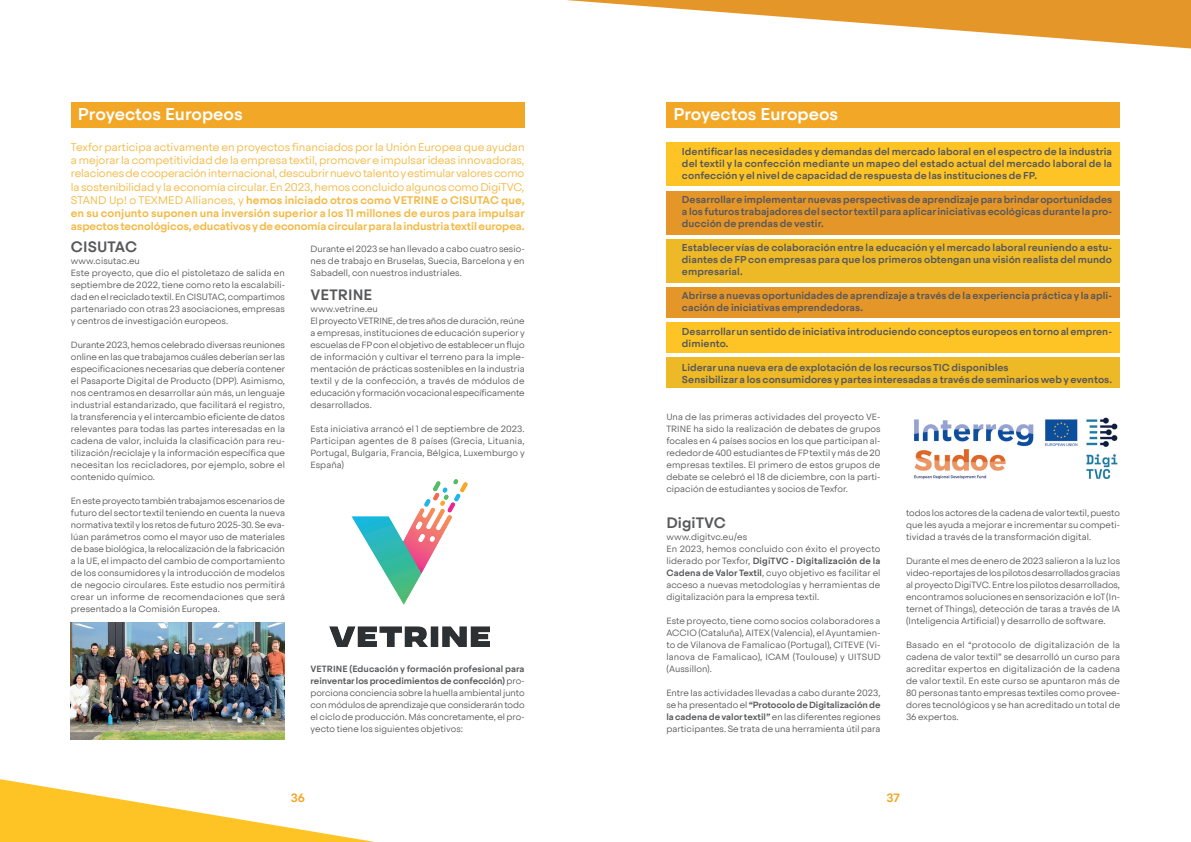
<style>
.page{position:relative;width:1191px;height:842px;background:#fff}
.page>*{position:absolute;margin:0;border:0;box-sizing:border-box;transform-origin:0 0}
.t1{font:500 17px "Steradian";letter-spacing:-.005em;color:#fff}
.t2{font:500 15px "Steradian";letter-spacing:.005em;color:#57585a}
.t3{font:500 12px "Steradian";color:#f3a727}
.t4{font:300 11px/13.2px "Steradian";letter-spacing:-.005em;color:#f4b841;text-align:justify}
.t5{font:500 10px/12px "Steradian";letter-spacing:.005em;color:#57585a;text-align:justify}
.t6{font:300 9px/12px "Steradian";letter-spacing:.01em;color:#57585a;text-align:justify}
.s1{font-weight:500}
</style>
<div class="page">
<img style="left:71px;top:622px;width:214px;height:118px">
<img style="left:330px;top:480px;width:159px;height:167px">
<div style="left:666px;top:142px;width:454px;height:44px;background:#fec426"></div>
<div style="left:666px;top:190px;width:454px;height:44px;background:#e59629"></div>
<div style="left:666px;top:239px;width:454px;height:44px;background:#edb927"></div>
<div style="left:666px;top:287px;width:454px;height:31px;background:#e59629"></div>
<div style="left:666px;top:322px;width:454px;height:31px;background:#fec426"></div>
<div style="left:666px;top:357px;width:454px;height:31px;background:#edb927"></div>
<img style="left:914px;top:417px;width:204px;height:62px">
<div style="left:71px;top:102px;width:453px;height:25px;background:#f3a727"></div>
<div style="left:666px;top:102px;width:454px;height:25px;background:#f3a727"></div>
<svg style="left:566px;top:0;width:625px;height:49px"></svg>
<svg style="left:0;top:779px;width:375px;height:63px"></svg>
<h1 class="t1" style="left:78px;top:104px;width:166px">Proyectos Europeos</h1>
<h1 class="t1" style="left:673px;top:104px;width:166px">Proyectos Europeos</h1>
<p class="t4" style="left:71px;top:140px;width:455px">Texfor participa activamente en proyectos financiados por la Unión Europea que ayudan a mejorar la competitividad de la empresa textil, promover e impulsar ideas innovadoras, relaciones de cooperación internacional, descubrir nuevo talento y estimular valores como la sostenibilidad y la economía circular. En 2023, hemos concluido algunos como DigiTVC, STAND Up! o TEXMED Alliances, y <span class="s1">hemos iniciado otros como VETRINE o CISUTAC que, en su conjunto suponen una inversión superior a los 11 millones de euros para impulsar aspectos tecnológicos, educativos y de economía circular para la industria textil europea.</span></p>
<p class="t5" style="left:682px;top:146px;width:432px">Identificar las necesidades y demandas del mercado laboral en el espectro de la industria del textil y la confección mediante un mapeo del estado actual del mercado laboral de la confección y el nivel de capacidad de respuesta de las instituciones de FP.</p>
<p class="t5" style="left:682px;top:194px;width:432px">Desarrollar e implementar nuevas perspectivas de aprendizaje para brindar oportunidades a los futuros trabajadores del sector textil para aplicar iniciativas ecológicas durante la pro&shy;ducción de prendas de vestir.</p>
<p class="t5" style="left:682px;top:242px;width:431px">Establecer vías de colaboración entre la educación y el mercado laboral reuniendo a estu&shy;diantes de FP con empresas para que los primeros obtengan una visión realista del mundo empresarial.</p>
<p class="t5" style="left:682px;top:290px;width:431px">Abrirse a nuevas oportunidades de aprendizaje a través de la experiencia práctica y la apli&shy;cación de iniciativas emprendedoras.</p>
<p class="t5" style="left:682px;top:326px;width:431px">Desarrollar un sentido de iniciativa introduciendo conceptos europeos en torno al empren&shy;dimiento.</p>
<p class="t5" style="left:682px;top:362px;width:431px">Liderar una nueva era de explotación de los recursos TIC disponibles<br>Sensibilizar a los consumidores y partes interesadas a través de seminarios web y eventos.</p>
<h2 class="t2" style="left:71px;top:238px;width:68px">CISUTAC</h2>
<p class="t6" style="left:71px;top:255px;width:216px;text-align:left">www.cisutac.eu<br>Este proyecto, que dio el pistoletazo de salida en septiembre de 2022, tiene como reto la escalabili&shy;dad en el reciclado textil. En CISUTAC, compartimos partenariado con otras 23 asociaciones, empresas y centros de investigación europeos.</p>
<p class="t6" style="left:71px;top:339px;width:216px">Durante 2023, hemos celebrado diversas reuniones online en las que trabajamos cuáles deberían ser las especificaciones necesarias que debería contener el Pasaporte Digital de Producto (DPP). Asimismo, nos centramos en desarrollar aún más, un lenguaje industrial estandarizado, que facilitará el registro, la transferencia y el intercambio eficiente de datos relevantes para todas las partes interesadas en la cadena de valor, incluida la clasificación para reu&shy;tilización/reciclaje y la información específica que necesitan los recicladores, por ejemplo, sobre el contenido químico.</p>
<p class="t6" style="left:71px;top:495px;width:216px">En este proyecto también trabajamos escenarios de futuro del sector textil teniendo en cuenta la nueva normativa textil y los retos de futuro 2025-30. Se eva&shy;lúan parámetros como el mayor uso de materiales de base biológica, la relocalización de la fabricación a la UE, el impacto del cambio de comportamiento de los consumidores y la introducción de modelos de negocio circulares. Este estudio nos permitirá crear un informe de recomendaciones que será presentado a la Comisión Europea.</p>
<p class="t6" style="left:310px;top:243px;width:216px">Durante el 2023 se han llevado a cabo cuatro sesio&shy;nes de trabajo en Bruselas, Suecia, Barcelona y en Sabadell, con nuestros industriales.</p>
<h2 class="t2" style="left:310px;top:286px;width:63px">VETRINE</h2>
<p class="t6" style="left:310px;top:303px;width:216px;text-align:left">www.vetrine.eu<br>El proyecto VETRINE, de tres años de duración, reúne a empresas, instituciones de educación superior y escuelas de FP con el objetivo de establecer un flujo de información y cultivar el terreno para la imple&shy;mentación de prácticas sostenibles en la industria textil y de la confección, a través de módulos de educación y formación vocacional específicamente desarrollados.</p>
<p class="t6" style="left:310px;top:423px;width:216px">Esta iniciativa arrancó el 1 de septiembre de 2023.<br>Participan agentes de 8 países (Grecia, Lituania, Portugal, Bulgaria, Francia, Bélgica, Luxemburgo y España)</p>
<p class="t6" style="left:666px;top:411px;width:216px">Una de las primeras actividades del proyecto VE-TRINE ha sido la realización de debates de grupos focales en 4 países socios en los que participan al&shy;rededor de 400 estudiantes de FP textil y más de 20 empresas textiles. El primero de estos grupos de debate se celebró el 18 de diciembre, con la parti&shy;cipación de estudiantes y socios de Texfor.</p>
<h2 class="t2" style="left:666px;top:514px;width:61px">DigiTVC</h2>
<p class="t6" style="left:666px;top:531px;width:216px;text-align:left">www.digitvc.eu/es<br>En 2023, hemos concluido con éxito el proyecto liderado por Texfor, <span class="s1">DigiTVC - Digitalización de la Cadena de Valor Textil</span>, cuyo objetivo es facilitar el acceso a nuevas metodologías y herramientas de digitalización para la empresa textil.</p>
<p class="t6" style="left:666px;top:615px;width:216px">Este proyecto, tiene como socios colaboradores a ACCIO (Cataluña), AITEX (Valencia), el Ayuntamien&shy;to de Vilanova de Famalicao (Portugal), CITEVE (Vi&shy;lanova de Famalicao), ICAM (Toulouse) y UITSUD (Aussillon).</p>
<p class="t6" style="left:666px;top:687px;width:216px">Entre las actividades llevadas a cabo durante 2023, se ha presentado el <span class="s1">“Protocolo de Digitalización de la cadena de valor textil”</span> en las diferentes regiones participantes. Se trata de una herramienta útil para</p>
<p class="t6" style="left:906px;top:507px;width:216px">todos los actores de la cadena de valor textil, puesto que les ayuda a mejorar e incrementar su competi&shy;tividad a través de la transformación digital.</p>
<p class="t6" style="left:906px;top:555px;width:216px">Durante el mes de enero de 2023 salieron a la luz los video-reportajes de los pilotos desarrollados gracias al proyecto DigiTVC. Entre los pilotos desarrollados, encontramos soluciones en sensorización e IoT (In&shy;ternet of Things), detección de taras a través de IA (Inteligencia Artificial) y desarrollo de software.</p>
<p class="t6" style="left:906px;top:639px;width:216px">Basado en el “protocolo de digitalización de la cadena de valor textil” se desarrolló un curso para acreditar expertos en digitalización de la cadena de valor textil. En este curso se apuntaron más de 80 personas tanto empresas textiles como provee&shy;dores tecnológicos y se han acreditado un total de 36 expertos.</p>
<p class="t6" style="left:310px;top:663px;width:216px"><span class="s1">VETRINE (Educación y formación profesional para reinventar los procedimientos de confección)</span> pro&shy;porciona conciencia sobre la huella ambiental junto con módulos de aprendizaje que considerarán todo el ciclo de producción. Más concretamente, el pro&shy;yecto tiene los siguientes objetivos:</p>
<h3 class="t3" style="left:291px;top:790px;width:16px">36</h3>
<h3 class="t3" style="left:886px;top:790px;width:15px">37</h3>
</div>
